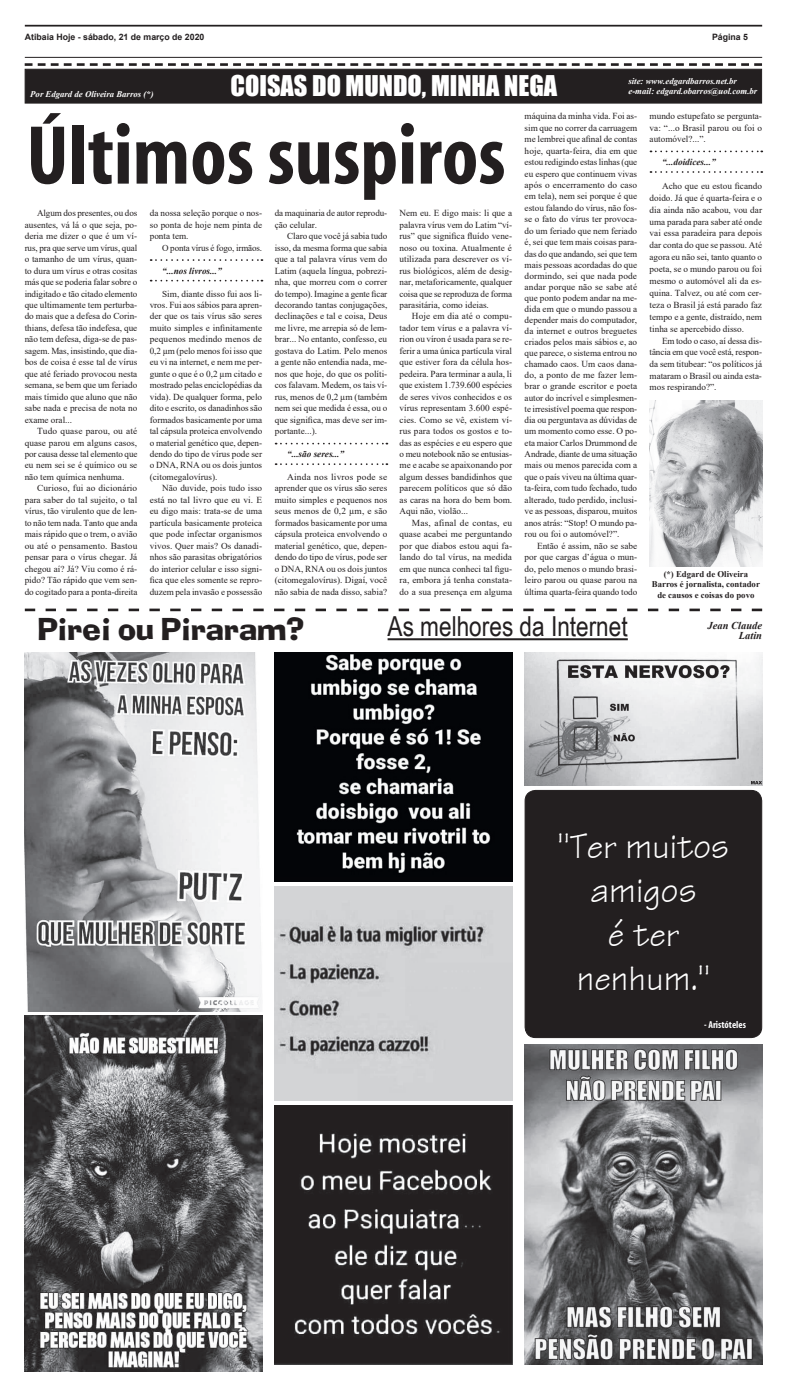
<style>
.page{position:relative;width:787px;height:1389px;background:#fff}
.page>*{position:absolute;margin:0;border:0;box-sizing:border-box;transform-origin:0 0}
.t1{font:700 condensed 84.44px "Myriad";color:#231f20}
.t2{font:36.75px/44.1px "Technical Plain";color:#fff;text-align:center}
.t3{font:29.75px "Adelaide";color:#231f20}
.t4{font:27.56px "Arial Narrow";color:#231f20}
.t5{font:26.25px "Impact";color:#fff}
.t6{font:italic 700 10.5px "Times New Roman";color:#231f20}
.t7{font:700 condensed 10.06px "Myriad";color:#fff}
.t8{font:9.19px/11.5px "Times New Roman";color:#231f20;text-align:justify}
.t9{font:italic 700 9.19px "Times New Roman";color:#231f20}
.t10{font:italic 700 8.75px/10.5px "Times New Roman";color:#fff}
.t11{font:700 8.75px/10.5px "Times New Roman";color:#231f20;text-align:center}
.t12{font:700 8.75px "Arial";color:#231f20}
</style>
<div class="page">
<hr style="left:25px;top:57px;width:736px;height:1px;background:#231f20">
<hr style="left:25px;top:25px;width:736px;height:2px;background:#231f20">
<svg style="left:25px;top:63px;width:736px;height:3px"></svg>
<div style="left:25px;top:69px;width:736px;height:35px;background:#231f20;border:1px solid #231f20"></div>
<img style="left:649px;top:401px;width:112px;height:165px">
<img style="left:524px;top:652px;width:237px;height:134px">
<img style="left:274px;top:887px;width:238px;height:214px">
<div style="left:525px;top:790px;width:236px;height:248px;background:#231f20;border-radius:10px"></div>
<div style="left:524px;top:790px;width:237px;height:248px;border:1px solid #231f20;border-radius:10px"></div>
<svg style="left:25px;top:609px;width:736px;height:2px"></svg>
<hr style="left:387px;top:638px;width:240px;height:2px;background:#231f20">
<svg style="left:151px;top:259px;width:111px;height:2px"></svg>
<svg style="left:151px;top:280px;width:111px;height:2px"></svg>
<img style="left:25px;top:652px;width:236px;height:359px">
<img style="left:274px;top:652px;width:238px;height:230px">
<img style="left:524px;top:1044px;width:237px;height:320px">
<img style="left:25px;top:1016px;width:237px;height:356px">
<img style="left:274px;top:1106px;width:238px;height:258px">
<svg style="left:650px;top:151px;width:112px;height:1px"></svg>
<svg style="left:650px;top:171px;width:112px;height:2px"></svg>
<svg style="left:275px;top:443px;width:112px;height:1px"></svg>
<svg style="left:275px;top:463px;width:112px;height:2px"></svg>
<p class="t12" style="left:25px;top:30px;width:181px">Atibaia Hoje - sábado, 21 de março de 2020</p>
<p class="t12" style="left:711px;top:30px;width:37px">Página 5</p>
<h3 class="t5" style="left:230px;top:65px;width:328px">COISAS DO MUNDO, MINHA NEGA</h3>
<p class="t10" style="left:628px;top:75px;width:130px">site: www.edgardbarros.net.br e-mail: edgard.obarros@uol.com.br</p>
<h1 class="t1" style="left:26px;top:113px;width:480px">Últimos suspiros</h1>
<p class="t8" style="left:25px;top:207px;width:114px;text-indent:12px">Algum dos presentes, ou dos ausentes, vá lá o que seja, po&shy;deria me dizer o que é um ví&shy;rus, pra que serve um vírus, qual o tamanho de um vírus, quan&shy;to dura um vírus e otras cositas más que se poderia falar sobre o indigitado e tão citado elemento que ultimamente tem perturba&shy;do mais que a defesa do Corin&shy;thians, defesa tão indefesa, que não tem defesa, diga-se de pas&shy;sagem. Mas, insistindo, que dia&shy;bos de coisa é esse tal de vírus que até feriado provocou nesta semana, se bem que um feriado mais tímido que aluno que não sabe nada e precisa de nota no exame oral...</p>
<p class="t8" style="left:25px;top:425px;width:114px;text-indent:12px">Tudo quase parou, ou até quase parou em alguns casos, por causa desse tal elemento que eu nem sei se é químico ou se não tem química nenhuma.</p>
<p class="t8" style="left:25px;top:482px;width:114px;text-indent:12px">Curioso, fui ao dicionário para saber do tal sujeito, o tal vírus, tão virulento que de len&shy;to não tem nada. Tanto que anda mais rápido que o trem, o avião ou até o pensamento. Bastou pensar para o vírus chegar. Já chegou aí? Já? Viu como é rá&shy;pido? Tão rápido que vem sen&shy;do cogitado para a ponta-direita</p>
<p class="t10" style="left:30px;top:88px;width:125px">Por Edgard de Oliveira Barros (*)</p>
<p class="t8" style="left:524px;top:110px;width:114px">máquina da minha vida. Foi as&shy;sim que no correr da carruagem me lembrei que afinal de contas hoje, quarta-feira, dia em que estou redigindo estas linhas (que eu espero que continuem vivas após o encerramento do caso em tela), nem sei porque é que estou falando do vírus, não fos&shy;se o fato do vírus ter provoca&shy;do um feriado que nem feriado é, sei que tem mais coisas para&shy;das do que andando, sei que tem mais pessoas acordadas do que dormindo, sei que nada pode andar porque não se sabe até que ponto podem andar na me&shy;dida em que o mundo passou a depender mais do computador, da internet e outros breguetes criados pelos mais sábios e, ao que parece, o sistema entrou no chamado caos. Um caos dana&shy;do, a ponto de me fazer lem&shy;brar o grande escritor e poeta autor do incrível e simplesmen&shy;te irresistível poema que respon&shy;dia ou perguntava as dúvidas de um momento como esse. O po&shy;eta maior Carlos Drummond de Andrade, diante de uma situação mais ou menos parecida com a que o país viveu na última quar&shy;ta-feira, com tudo fechado, tudo alterado, tudo perdido, inclusi&shy;ve as pessoas, disparou, muitos anos atrás: “Stop! O mundo pa&shy;rou ou foi o automóvel?”.</p>
<p class="t8" style="left:524px;top:540px;width:114px;text-indent:12px">Então é assim, não se sabe por que cargas d’água o mun&shy;do, pelo menos o mundo brasi&shy;leiro parou ou quase parou na última quarta-feira quando todo</p>
<p class="t8" style="left:649px;top:110px;width:114px">mundo estupefato se pergunta&shy;va: “...o Brasil parou ou foi o automóvel?...”.</p>
<p class="t9" style="left:661px;top:156px;width:55px">“...doidices...”</p>
<p class="t8" style="left:649px;top:180px;width:114px;line-height:11.9px;text-indent:12px">Acho que eu estou ficando doido. Já que é quarta-feira e o dia ainda não acabou, vou dar uma parada para saber até onde vai essa paradeira para depois dar conta do que se passou. Até agora eu não sei, tanto quanto o poeta, se o mundo parou ou foi mesmo o automóvel ali da es&shy;quina. Talvez, ou até com cer&shy;teza o Brasil já está parado faz tempo e a gente, distraído, nem tinha se apercebido disso.</p>
<p class="t8" style="left:649px;top:334px;width:114px;line-height:11.7px;text-indent:12px">Em todo o caso, aí dessa dis&shy;tância em que você está, respon&shy;da sem titubear: “os políticos já mataram o Brasil ou ainda esta&shy;mos respirando?”.</p>
<p class="t8" style="left:150px;top:207px;width:114px">da nossa seleção porque o nos&shy;so ponta de hoje nem pinta de ponta tem.</p>
<p class="t8" style="left:162px;top:242px;width:101px">O ponta vírus é fogo, irmãos.</p>
<p class="t9" style="left:162px;top:264px;width:61px">“...nos livros...”</p>
<p class="t8" style="left:150px;top:287px;width:114px;text-indent:12px">Sim, diante disso fui aos li&shy;vros. Fui aos sábios para apren&shy;der que os tais vírus são seres muito simples e infinitamente pequenos medindo menos de 0,2 µm (pelo menos foi isso que eu vi na internet, e nem me per&shy;gunte o que é o 0,2 µm citado e mostrado pelas enciclopédias da vida). De qualquer forma, pelo dito e escrito, os danadinhos são formados basicamente por uma tal cápsula proteica envolvendo o material genético que, depen&shy;dendo do tipo de vírus pode ser o DNA, RNA ou os dois juntos (citomegalovírus).</p>
<p class="t8" style="left:150px;top:482px;width:114px;text-indent:12px">Não duvide, pois tudo isso está no tal livro que eu vi. E eu digo mais: trata-se de uma partícula basicamente proteica que pode infectar organismos vivos. Quer mais? Os danadi&shy;nhos são parasitas obrigatórios do interior celular e isso signi&shy;fica que eles somente se repro&shy;duzem pela invasão e possessão</p>
<p class="t8" style="left:274px;top:207px;width:114px">da maquinaria de autor reprodu&shy;ção celular.</p>
<p class="t8" style="left:274px;top:230px;width:114px;text-indent:12px">Claro que você já sabia tudo isso, da mesma forma que sabia que a tal palavra vírus vem do Latim (aquela língua, pobrezi&shy;nha, que morreu com o correr do tempo). Imagine a gente ficar decorando tantas conjugações, declinações e tal e coisa, Deus me livre, me arrepia só de lem&shy;brar... No entanto, confesso, eu gostava do Latim. Pelo menos a gente não entendia nada, me&shy;nos que hoje, do que os políti&shy;cos falavam. Medem, os tais ví&shy;rus, menos de 0,2 µm (também nem sei que medida é essa, ou o que significa, mas deve ser im&shy;portante...).</p>
<p class="t9" style="left:287px;top:448px;width:58px">“...são seres...”</p>
<p class="t8" style="left:274px;top:471px;width:114px;text-indent:12px">Ainda nos livros pode se aprender que os vírus são seres muito simples e pequenos nos seus menos de 0,2 µm, e são formados basicamente por uma cápsula proteica envolvendo o material genético, que, depen&shy;dendo do tipo de vírus, pode ser o DNA, RNA ou os dois juntos (citomegalovírus). Digaí, você não sabia de nada disso, sabia?</p>
<p class="t8" style="left:399px;top:207px;width:114px">Nem eu. E digo mais: li que a palavra vírus vem do Latim “ví&shy;rus” que significa fluído vene&shy;noso ou toxina. Atualmente é utilizada para descrever os ví&shy;rus biológicos, além de desig&shy;nar, metaforicamente, qualquer coisa que se reproduza de forma parasitária, como ideias.</p>
<p class="t8" style="left:399px;top:310px;width:114px;text-indent:12px">Hoje em dia até o compu&shy;tador tem vírus e a palavra ví&shy;rion ou víron é usada para se re&shy;ferir a uma única partícula viral que estiver fora da célula hos&shy;pedeira. Para terminar a aula, li que existem 1.739.600 espécies de seres vivos conhecidos e os vírus representam 3.600 espé&shy;cies. Como se vê, existem ví&shy;rus para todos os gostos e to&shy;das as espécies e eu espero que o meu notebook não se entusias&shy;me e acabe se apaixonando por algum desses bandidinhos que parecem políticos que só dão as caras na hora do bem bom.<br>Aqui não, violão...</p>
<p class="t8" style="left:399px;top:517px;width:114px;text-indent:12px">Mas, afinal de contas, eu quase acabei me perguntando por que diabos estou aqui fa&shy;lando do tal vírus, na medida em que nunca conheci tal figu&shy;ra, embora já tenha constata&shy;do a sua presença em alguma</p>
<p class="t11" style="left:651px;top:568px;width:109px">(*) Edgard de Oliveira<br>Barros é jornalista, contador de causos e coisas do povo</p>
<h3 class="t4" style="left:387px;top:606px;width:241px">As melhores da Internet</h3>
<h3 class="t3" style="left:37px;top:611px;width:268px">Pirei ou Piraram?</h3>
<p class="t6" style="left:707px;top:618px;width:56px">Jean Claude</p>
<p class="t6" style="left:738px;top:628px;width:25px">Latin</p>
<h2 class="t2" style="left:557px;top:824px;width:172px">"Ter muitos amigos<br>é ter nenhum."</h2>
<p class="t7" style="left:704px;top:1020px;width:43px">- Aristóteles</p>
</div>
